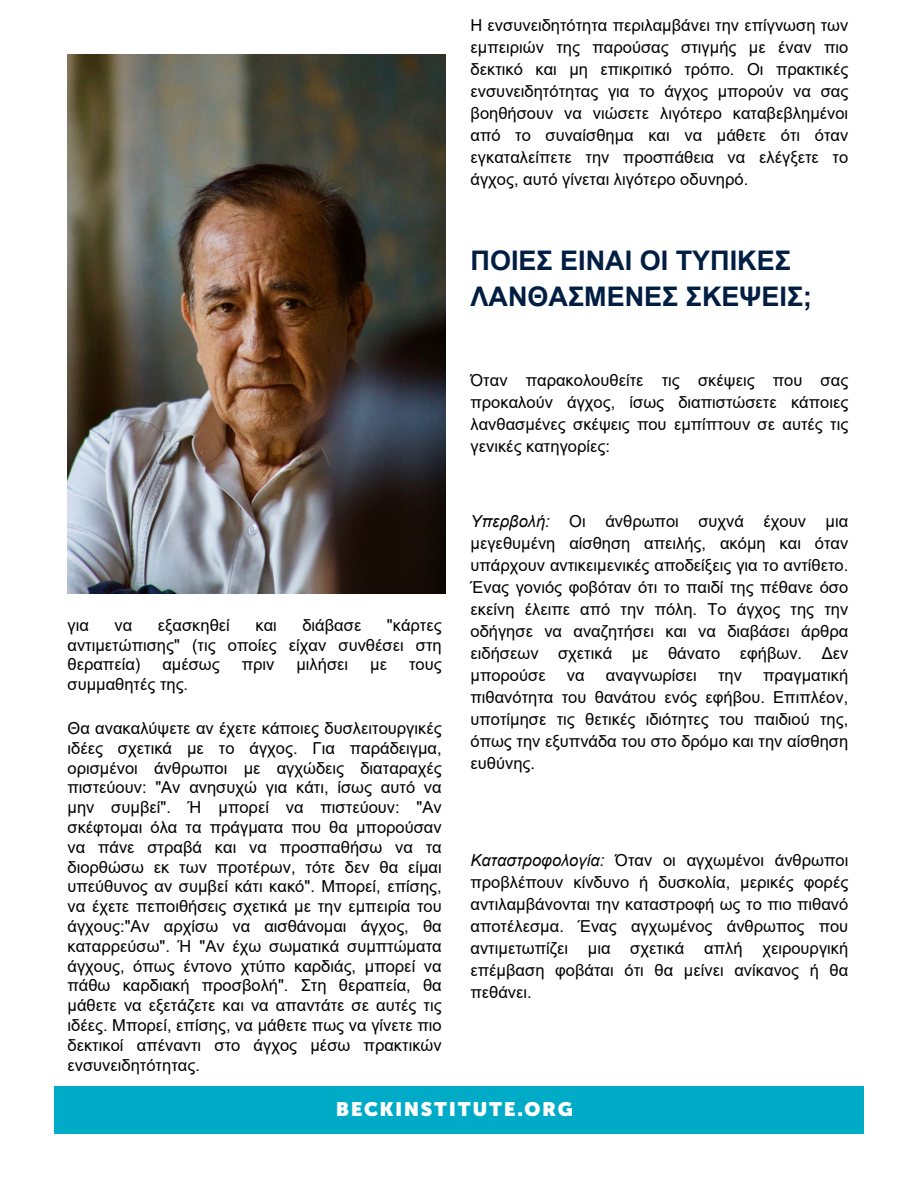
<style>
.page{position:relative;width:918px;height:1188px;background:#fff}
.page>*{position:absolute;margin:0;border:0;box-sizing:border-box;transform-origin:0 0}
.t1{font:700 27px/36px "Arial";color:#001e42}
.t2{font:900 19.5px "Museo Sans Display";letter-spacing:.1em;color:#fff}
.t3{font:16.5px/22px "Arial";color:#000;text-align:justify}
.s1{font-style:italic}
</style>
<div class="page">
<div style="left:54px;top:1087px;width:810px;height:47px;background:#00abc8"></div>
<img style="left:68px;top:54px;width:378px;height:540px">
<p class="t3" style="left:471px;top:14px;width:379px">Η ενσυνειδητότητα περιλαμβάνει την επίγνωση των εμπειριών της παρούσας στιγμής με έναν πιο δεκτικό και μη επικριτικό τρόπο. Οι πρακτικές ενσυνειδητότητας για το άγχος μπορούν να σας βοηθήσουν να νιώσετε λιγότερο καταβεβλημένοι από το συναίσθημα και να μάθετε ότι όταν εγκαταλείπετε την προσπάθεια να ελέγξετε το άγχος, αυτό γίνεται λιγότερο οδυνηρό.</p>
<h1 class="t1" style="left:471px;top:243px;width:343px">ΠΟΙΕΣ ΕΙΝΑΙ ΟΙ ΤΥΠΙΚΕΣ<br>ΛΑΝΘΑΣΜΕΝΕΣ ΣΚΕΨΕΙΣ;</h1>
<p class="t3" style="left:68px;top:614px;width:23px">για</p>
<p class="t3" style="left:114px;top:614px;width:19px">να</p>
<p class="t3" style="left:158px;top:614px;width:74px">εξασκηθεί</p>
<p class="t3" style="left:255px;top:614px;width:23px">και</p>
<p class="t3" style="left:302px;top:614px;width:60px">διάβασε</p>
<p class="t3" style="left:68px;top:615px;width:376px;line-height:19.8px;text-indent:319px">"κάρτες αντιμετώπισης" (τις οποίες είχαν συνθέσει στη θεραπεία)</p>
<p class="t3" style="left:162px;top:654px;width:59px">αμέσως</p>
<p class="t3" style="left:242px;top:654px;width:34px">πριν</p>
<p class="t3" style="left:296px;top:654px;width:53px">μιλήσει</p>
<p class="t3" style="left:370px;top:654px;width:18px">με</p>
<p class="t3" style="left:409px;top:654px;width:34px">τους</p>
<p class="t3" style="left:68px;top:673px;width:122px">συμμαθητές της.</p>
<p class="t3" style="left:68px;top:718px;width:376px;line-height:19.8px">Θα ανακαλύψετε αν έχετε κάποιες δυσλειτουργικές ιδέες σχετικά με το άγχος. Για παράδειγμα, ορισμένοι άνθρωποι με αγχώδεις διαταραχές πιστεύουν: "Αν ανησυχώ για κάτι, ίσως αυτό να μην συμβεί". Ή μπορεί να πιστεύουν: "Αν σκέφτομαι όλα τα πράγματα που θα μπορούσαν να πάνε στραβά και να προσπαθήσω να τα διορθώσω εκ των προτέρων, τότε δεν θα είμαι υπεύθυνος αν συμβεί κάτι κακό". Μπορεί, επίσης, να έχετε πεποιθήσεις σχετικά με την εμπειρία του άγχους:"Αν αρχίσω να αισθάνομαι άγχος, θα καταρρεύσω". Ή "Αν έχω σωματικά συμπτώματα άγχους, όπως έντονο χτύπο καρδιάς, μπορεί να πάθω καρδιακή προσβολή". Στη θεραπεία, θα μάθετε να εξετάζετε και να απαντάτε σε αυτές τις ιδέες. Μπορεί, επίσης, να μάθετε πως να γίνετε πιο δεκτικοί απέναντι στο άγχος μέσω πρακτικών ενσυνειδητότητας.</p>
<p class="t3" style="left:471px;top:369px;width:379px">Όταν παρακολουθείτε τις σκέψεις που σας προκαλούν άγχος, ίσως διαπιστώσετε κάποιες λανθασμένες σκέψεις που εμπίπτουν σε αυτές τις γενικές κατηγορίες:</p>
<p class="t3" style="left:471px;top:510px;width:379px"><span class="s1">Υπερβολή:</span> Οι άνθρωποι συχνά έχουν μια μεγεθυμένη αίσθηση απειλής, ακόμη και όταν υπάρχουν αντικειμενικές αποδείξεις για το αντίθετο.<br>Ένας γονιός φοβόταν ότι το παιδί της πέθανε όσο εκείνη έλειπε από την πόλη. Το άγχος της την οδήγησε να αναζητήσει και να διαβάσει άρθρα ειδήσεων σχετικά με θάνατο εφήβων. Δεν μπορούσε</p>
<p class="t3" style="left:471px;top:664px;width:379px;text-indent:293px">πραγματική πιθανότητα του θανάτου ενός εφήβου. Επιπλέον, υποτίμησε τις θετικές ιδιότητες του παιδιού της, όπως την εξυπνάδα του στο δρόμο και την αίσθηση ευθύνης.</p>
<p class="t3" style="left:567px;top:664px;width:19px">να</p>
<p class="t3" style="left:606px;top:664px;width:92px">αναγνωρίσει</p>
<p class="t3" style="left:718px;top:664px;width:25px">την</p>
<p class="t3" style="left:471px;top:849px;width:379px"><span class="s1">Καταστροφολογία:</span> Όταν οι αγχωμένοι άνθρωποι προβλέπουν κίνδυνο ή δυσκολία, μερικές φορές αντιλαμβάνονται την καταστροφή ως το πιο πιθανό αποτέλεσμα. Ένας αγχωμένος άνθρωπος που αντιμετωπίζει μια σχετικά απλή χειρουργική επέμβαση φοβάται ότι θα μείνει ανίκανος ή θα πεθάνει.</p>
<p class="t2" style="left:336px;top:1098px;width:238px">BECKINSTITUTE.ORG</p>
</div>
